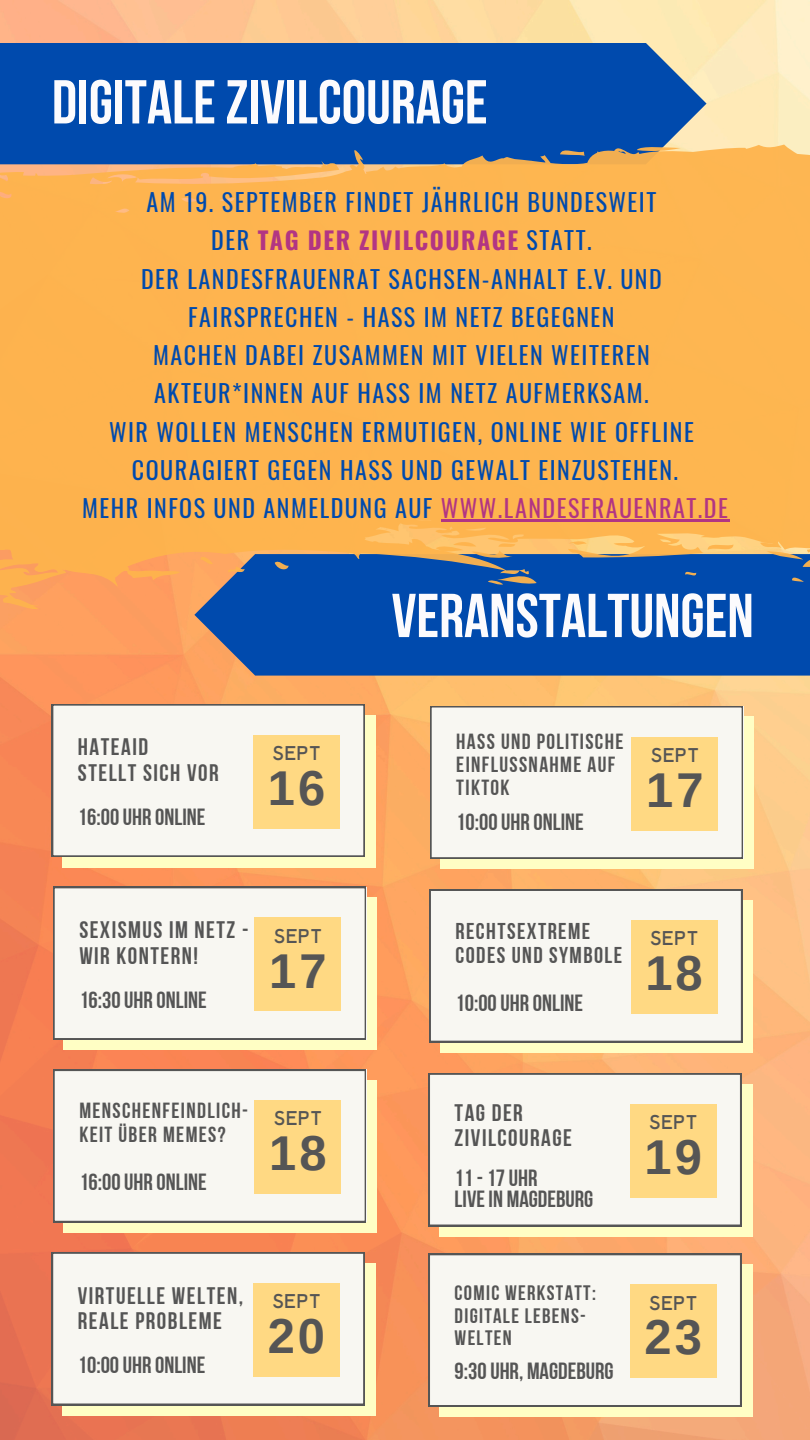
<style>
.page{position:relative;width:810px;height:1440px;background:#fff}
.page>*{position:absolute;margin:0;border:0;box-sizing:border-box;transform-origin:0 0}
.t1{font:61.8px "Bebas Neue Cyrillic";color:#fcfbfd}
.t2{font:700 48.9px "Arimo";letter-spacing:.06em;color:#555}
.t3{font:24.1px/38.3px "Oswald";letter-spacing:.06em;color:#004aad;text-align:center}
.t4{font:23.9px/25.5px "Bebas Neue Cyrillic";letter-spacing:.06em;color:#555}
.t5{font:23.4px/21px "Bebas Neue Cyrillic";color:#555}
.t6{font:22.9px/24px "Bebas Neue Cyrillic";letter-spacing:.06em;color:#555}
.t7{font:21.9px/23.2px "Bebas Neue Cyrillic";letter-spacing:.06em;color:#555}
.t8{font:20.9px/22.5px "Bebas Neue Cyrillic";letter-spacing:.06em;color:#555}
.t9{font:20.4px "Anka Coder b";color:#555}
.s1{font-weight:700;color:#b23583}
.s2{color:#b23583}
</style>
<div class="page">
<img style="left:0;top:0;width:810px;height:1440px">
<div style="left:0;top:43px;width:707px;height:101px;background:#004aad"></div>
<div style="left:194px;top:611px;width:616px;height:65px;background:#004aad"></div>
<div style="left:62px;top:715px;width:313px;height:152px;background:#fffec4"></div>
<div style="left:52px;top:704px;width:313px;height:153px;background:#f8f7f2"></div>
<div style="left:254px;top:735px;width:86px;height:93px;background:#ffd983"></div>
<div style="left:441px;top:717px;width:313px;height:152px;background:#fffec4"></div>
<div style="left:430px;top:706px;width:313px;height:153px;background:#f8f7f2"></div>
<div style="left:632px;top:737px;width:86px;height:93px;background:#ffd983"></div>
<div style="left:64px;top:897px;width:313px;height:153px;background:#fffec4"></div>
<div style="left:53px;top:887px;width:313px;height:153px;background:#f8f7f2"></div>
<div style="left:255px;top:918px;width:86px;height:93px;background:#ffd983"></div>
<div style="left:439px;top:1084px;width:313px;height:153px;background:#fffec4"></div>
<div style="left:429px;top:1073px;width:312px;height:153px;background:#f8f7f2"></div>
<div style="left:630px;top:1104px;width:86px;height:93px;background:#ffd983"></div>
<div style="left:64px;top:1080px;width:313px;height:153px;background:#fffec4"></div>
<div style="left:53px;top:1070px;width:313px;height:152px;background:#f8f7f2"></div>
<div style="left:255px;top:1101px;width:86px;height:93px;background:#ffd983"></div>
<div style="left:62px;top:1263px;width:313px;height:153px;background:#fffec4"></div>
<div style="left:52px;top:1252px;width:312px;height:153px;background:#f8f7f2"></div>
<div style="left:253px;top:1283px;width:86px;height:93px;background:#ffd983"></div>
<div style="left:439px;top:1264px;width:313px;height:153px;background:#fffec4"></div>
<div style="left:429px;top:1254px;width:312px;height:153px;background:#f8f7f2"></div>
<div style="left:630px;top:1285px;width:86px;height:93px;background:#ffd983"></div>
<div style="left:440px;top:900px;width:313px;height:153px;background:#fffec4"></div>
<div style="left:429px;top:889px;width:313px;height:153px;background:#f8f7f2"></div>
<div style="left:631px;top:921px;width:86px;height:93px;background:#ffd983"></div>
<svg style="left:0;top:144px;width:810px;height:467px;background:#e0a75b"></svg>
<hr style="left:441px;top:520px;width:288px;height:2px;background:#b23583">
<h1 class="t1" style="left:52px;top:68px;width:437px">DIGITALE ZIVILCOURAGE</h1>
<p class="t3" style="left:82px;top:181px;width:647px">AM 19. SEPTEMBER FINDET JÄHRLICH BUNDESWEIT<br>DER <span class="s1">TAG DER ZIVILCOURAGE</span> STATT.<br>DER LANDESFRAUENRAT SACHSEN-ANHALT E.V. UND FAIRSPRECHEN - HASS IM NETZ BEGEGNEN<br>MACHEN DABEI ZUSAMMEN MIT VIELEN WEITEREN AKTEUR*INNEN AUF HASS IM NETZ AUFMERKSAM.<br>WIR WOLLEN MENSCHEN ERMUTIGEN, ONLINE WIE OFFLINE COURAGIERT GEGEN HASS UND GEWALT EINZUSTEHEN.<br>MEHR INFOS UND ANMELDUNG AUF <span class="s2">WWW.LANDESFRAUENRAT.DE</span></p>
<p class="t4" style="left:78px;top:734px;width:142px">HATEAID<br>STELLT SICH VOR</p>
<p class="t5" style="left:78px;top:807px;width:129px">16:00 UHR ONLINE</p>
<p class="t9" style="left:272px;top:742px;width:50px">SEPT</p>
<h2 class="t2" style="left:268px;top:754px;width:59px">16</h2>
<p class="t4" style="left:79px;top:917px;width:171px">SEXISMUS IM NETZ -<br>WIR KONTERN!</p>
<p class="t5" style="left:79px;top:989px;width:129px">16:30 UHR ONLINE</p>
<p class="t9" style="left:274px;top:925px;width:50px">SEPT</p>
<h2 class="t2" style="left:269px;top:937px;width:59px">17</h2>
<p class="t7" style="left:79px;top:1099px;width:170px">MENSCHENFEINDLICH-<br>KEIT ÜBER MEMES?</p>
<p class="t5" style="left:79px;top:1171px;width:129px">16:00 UHR ONLINE</p>
<p class="t9" style="left:274px;top:1107px;width:50px">SEPT</p>
<h2 class="t2" style="left:269px;top:1120px;width:59px">18</h2>
<p class="t4" style="left:78px;top:1282px;width:167px">VIRTUELLE WELTEN,<br>REALE PROBLEME</p>
<p class="t5" style="left:78px;top:1355px;width:129px">10:00 UHR ONLINE</p>
<p class="t9" style="left:272px;top:1290px;width:50px">SEPT</p>
<h2 class="t2" style="left:268px;top:1302px;width:59px">20</h2>
<h1 class="t1" style="left:392px;top:582px;width:364px">VERANSTALTUNGEN</h1>
<p class="t7" style="left:456px;top:729px;width:169px">HASS UND POLITISCHE<br>EINFLUSSNAHME AUF<br>TIKTOK</p>
<p class="t5" style="left:456px;top:812px;width:129px">10:00 UHR ONLINE</p>
<p class="t9" style="left:650px;top:744px;width:50px">SEPT</p>
<h2 class="t2" style="left:646px;top:756px;width:59px">17</h2>
<p class="t6" style="left:456px;top:919px;width:168px">RECHTSEXTREME<br>CODES UND SYMBOLE</p>
<p class="t5" style="left:456px;top:992px;width:129px">10:00 UHR ONLINE</p>
<p class="t9" style="left:650px;top:927px;width:50px">SEPT</p>
<h2 class="t2" style="left:645px;top:940px;width:59px">18</h2>
<p class="t4" style="left:455px;top:1100px;width:119px">TAG DER<br>ZIVILCOURAGE</p>
<p class="t5" style="left:455px;top:1168px;width:140px">11 - 17 UHR<br>LIVE IN MAGDEBURG</p>
<p class="t8" style="left:455px;top:1282px;width:143px">COMIC WERKSTATT:<br>DIGITALE LEBENS-<br>WELTEN</p>
<p class="t5" style="left:455px;top:1361px;width:161px">9:30 UHR, MAGDEBURG</p>
<p class="t9" style="left:649px;top:1111px;width:50px">SEPT</p>
<h2 class="t2" style="left:645px;top:1123px;width:59px">19</h2>
<p class="t9" style="left:649px;top:1292px;width:50px">SEPT</p>
<h2 class="t2" style="left:645px;top:1304px;width:59px">23</h2>
</div>
